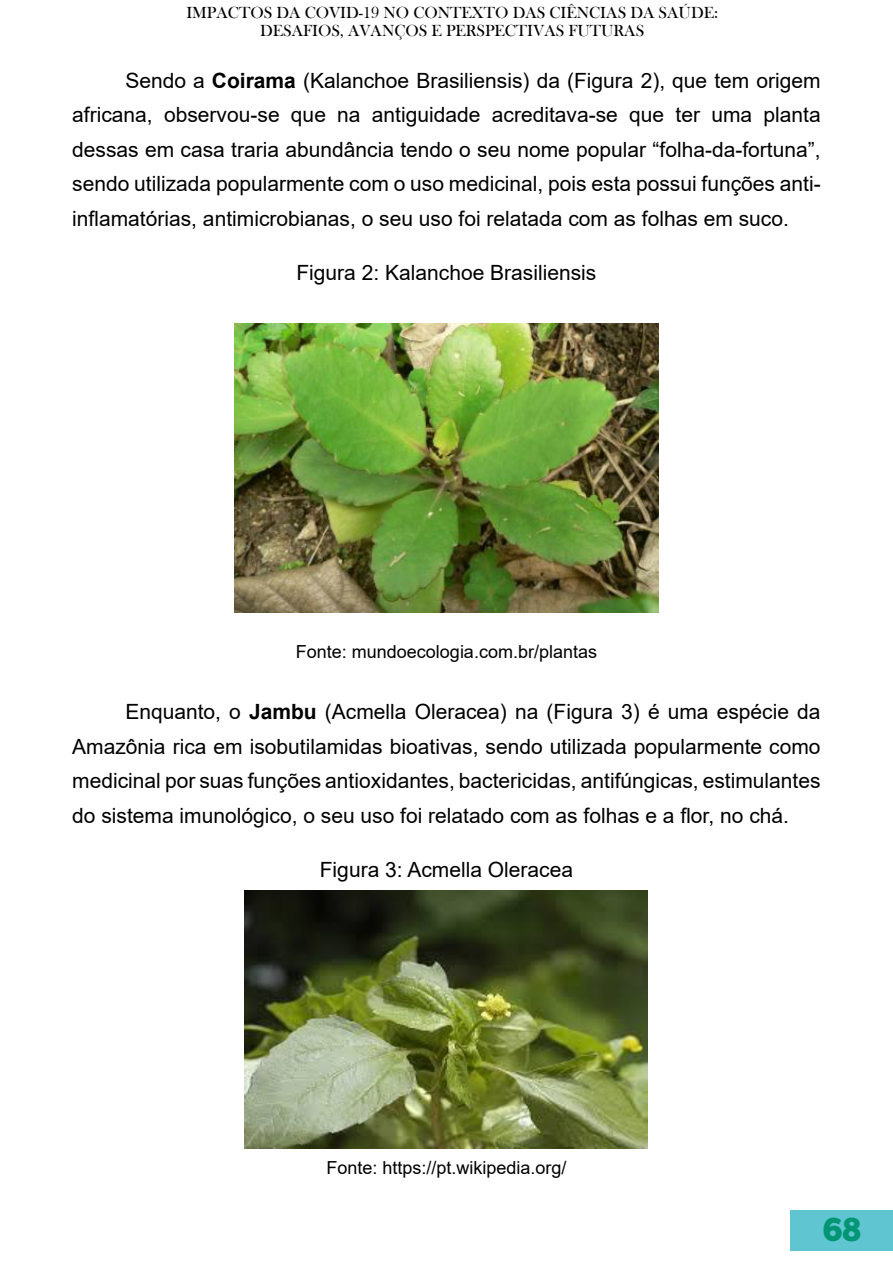
<style>
.page{position:relative;width:893px;height:1263px;background:#fff}
.page>*{position:absolute;margin:0;border:0;box-sizing:border-box;transform-origin:0 0}
.t1{font:33px "Chunk Five";color:#009673}
.t2{font:21px/34.5px "Arial";color:#000;text-align:justify}
.t3{font:18px "Arial";color:#000}
.t4{font:16.5px/18px "Bask Old Face";color:#000;text-align:center}
.s1{font-weight:700}
</style>
<div class="page">
<div style="left:791px;top:1210px;width:102px;height:40px;background:#5fc5d1"></div>
<img style="left:235px;top:323px;width:423px;height:289px">
<img style="left:244px;top:891px;width:404px;height:257px">
<p class="t4" style="left:186px;top:4px;width:533px">IMPACTOS DA COVID-19 NO CONTEXTO DAS CIÊNCIAS DA SAÚDE:<br>DESAFIOS, AVANÇOS E PERSPECTIVAS FUTURAS</p>
<p class="t2" style="left:72px;top:63px;width:750px;text-indent:53px">Sendo a <span class="s1">Coirama</span> (Kalanchoe Brasiliensis) da (Figura 2), que tem origem africana, observou-se que na antiguidade acreditava-se que ter uma planta dessas em casa traria abundância tendo o seu nome popular “folha-da-fortuna”, sendo utilizada popularmente com o uso medicinal, pois esta possui funções anti&shy;inflamatórias, antimicrobianas, o seu uso foi relatada com as folhas em suco.</p>
<p class="t2" style="left:296px;top:255px;width:301px">Figura 2: Kalanchoe Brasiliensis</p>
<p class="t3" style="left:296px;top:639px;width:303px">Fonte: mundoecologia.com.br/plantas</p>
<p class="t2" style="left:72px;top:694px;width:750px;text-indent:53px">Enquanto, o <span class="s1">Jambu</span> (Acmella Oleracea) na (Figura 3) é uma espécie da Amazônia rica em isobutilamidas bioativas, sendo utilizada popularmente como medicinal por suas funções antioxidantes, bactericidas, antifúngicas, estimulantes do sistema imunológico, o seu uso foi relatado com as folhas e a flor, no chá.</p>
<p class="t2" style="left:320px;top:852px;width:255px">Figura 3: Acmella Oleracea</p>
<p class="t3" style="left:326px;top:1155px;width:242px">Fonte: https://pt.wikipedia.org/</p>
<h1 class="t1" style="left:823px;top:1208px;width:39px">68</h1>
</div>
